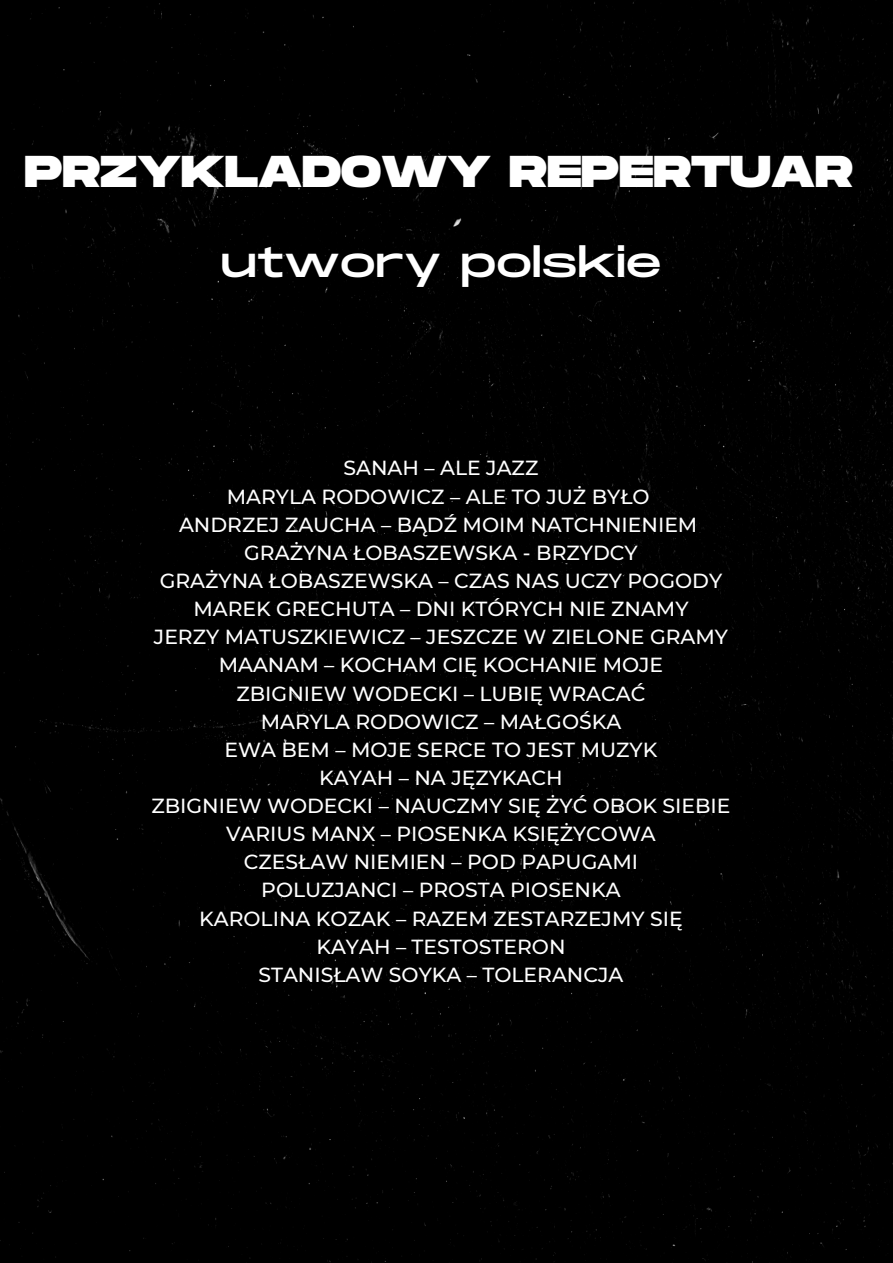
<style>
.page{position:relative;width:893px;height:1263px;background:#000}
.page>*{position:absolute;margin:0;border:0;box-sizing:border-box;transform-origin:0 0}
.t1{font:800 44.47px "Monument Extended";color:#fff}
.t2{font:39.75px "Monument Extended";color:#fff}
.t3{font:500 20.33px "Montserrat";color:#fff}
</style>
<div class="page">
<h1 class="t1" style="left:25px;top:147px;width:829px">PRZYKLADOWY REPERTUAR</h1>
<p class="t2" style="left:220px;top:241px;width:443px">utwory polskie</p>
<h2 class="t3" style="left:343px;top:456px;width:196px">SANAH – ALE JAZZ</h2>
<p class="t3" style="left:227px;top:484px;width:424px">MARYLA RODOWICZ – ALE TO JUŻ BYŁO</p>
<p class="t3" style="left:179px;top:512px;width:520px">ANDRZEJ ZAUCHA – BĄDŹ MOIM NATCHNIENIEM</p>
<p class="t3" style="left:244px;top:540px;width:395px">GRAŻYNA ŁOBASZEWSKA - BRZYDCY</p>
<p class="t3" style="left:160px;top:568px;width:564px">GRAŻYNA ŁOBASZEWSKA – CZAS NAS UCZY POGODY</p>
<p class="t3" style="left:193px;top:596px;width:497px">MAREK GRECHUTA – DNI KTÓRYCH NIE ZNAMY</p>
<p class="t3" style="left:154px;top:624px;width:575px">JERZY MATUSZKIEWICZ – JESZCZE W ZIELONE GRAMY</p>
<p class="t3" style="left:219px;top:653px;width:446px">MAANAM – KOCHAM CIĘ KOCHANIE MOJE</p>
<p class="t3" style="left:236px;top:681px;width:410px">ZBIGNIEW WODECKI – LUBIĘ WRACAĆ</p>
<p class="t3" style="left:261px;top:709px;width:362px">MARYLA RODOWICZ – MAŁGOŚKA</p>
<p class="t3" style="left:224px;top:737px;width:434px">EWA BEM – MOJE SERCE TO JEST MUZYK</p>
<p class="t3" style="left:319px;top:765px;width:245px">KAYAH – NA JĘZYKACH</p>
<p class="t3" style="left:151px;top:793px;width:580px">ZBIGNIEW WODECKI – NAUCZMY SIĘ ŻYĆ OBOK SIEBIE</p>
<p class="t3" style="left:226px;top:821px;width:431px">VARIUS MANX – PIOSENKA KSIĘŻYCOWA</p>
<p class="t3" style="left:244px;top:849px;width:396px">CZESŁAW NIEMIEN – POD PAPUGAMI</p>
<p class="t3" style="left:261px;top:878px;width:361px">POLUZJANCI – PROSTA PIOSENKA</p>
<p class="t3" style="left:199px;top:906px;width:485px">KAROLINA KOZAK – RAZEM ZESTARZEJMY SIĘ</p>
<p class="t3" style="left:316px;top:934px;width:251px">KAYAH – TESTOSTERON</p>
<p class="t3" style="left:258px;top:962px;width:367px">STANISŁAW SOYKA – TOLERANCJA</p>
</div>
